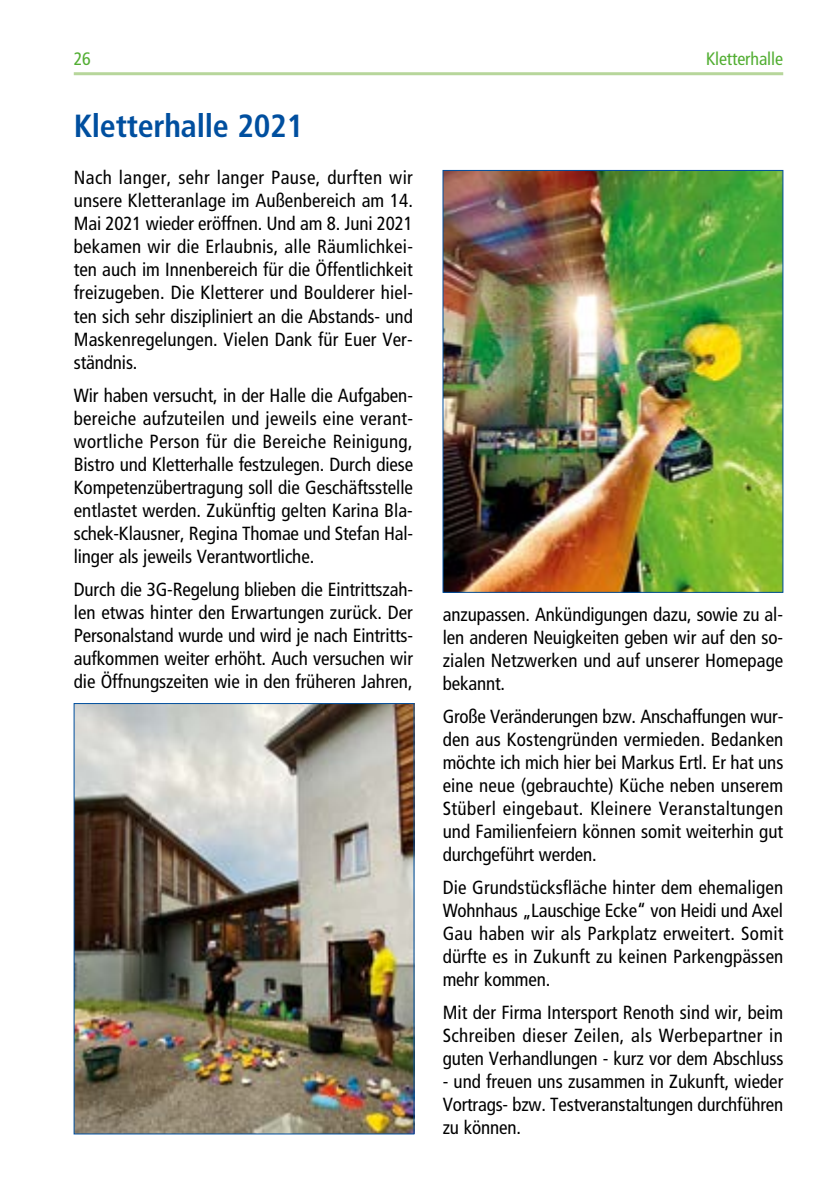
<style>
.page{position:relative;width:840px;height:1191px;background:#fff}
.page>*{position:absolute;margin:0;border:0;box-sizing:border-box;transform-origin:0 0}
.t1{font:700 condensed 32px "Frutiger";letter-spacing:-.01em;color:#004f9f}
.t2{font:condensed 19px/23px "Frutiger";letter-spacing:-.005em;color:#000;text-align:justify}
.t3{font:condensed 18px "Frutiger";letter-spacing:-.005em;color:#52ae32}
</style>
<div class="page">
<hr style="left:74px;top:72px;width:708px;height:3px;background:#b7d69b">
<img style="left:76px;top:705px;width:336px;height:427px">
<div style="left:74px;top:703px;width:340px;height:431px;border:1px solid #004f9f"></div>
<img style="left:444px;top:172px;width:336px;height:418px">
<p class="t3" style="left:74px;top:48px;width:19px">26</p>
<p class="t3" style="left:705px;top:48px;width:78px">Kletterhalle</p>
<h1 class="t1" style="left:74px;top:107px;width:231px">Kletterhalle 2021</h1>
<p class="t2" style="left:74px;top:166px;width:340px">Nach langer, sehr langer Pause, durften wir unsere Kletteranlage im Außenbereich am 14.<br>Mai 2021 wieder eröffnen. Und am 8. Juni 2021 bekamen wir die Erlaubnis, alle Räumlichkei&shy;ten auch im Innenbereich für die Öffentlichkeit freizugeben. Die Kletterer und Boulderer hiel&shy;ten sich sehr diszipliniert an die Abstands- und Maskenregelungen. Vielen Dank für Euer Ver&shy;ständnis.</p>
<p class="t2" style="left:74px;top:383px;width:341px">Wir haben versucht, in der Halle die Aufgaben&shy;bereiche aufzuteilen und jeweils eine verant&shy;wortliche Person für die Bereiche Reinigung, Bistro und Kletterhalle festzulegen. Durch diese Kompetenzübertragung soll die Geschäftsstelle entlastet werden. Zukünftig gelten Karina Bla&shy;schek-Klausner, Regina Thomae und Stefan Hal&shy;linger als jeweils Verantwortliche.</p>
<p class="t2" style="left:74px;top:578px;width:340px">Durch die 3G-Regelung blieben die Eintrittszah&shy;len etwas hinter den Erwartungen zurück. Der Personalstand wurde und wird je nach Eintritts&shy;aufkommen weiter erhöht. Auch versuchen wir die Öffnungszeiten wie in den früheren Jahren,</p>
<p class="t2" style="left:442px;top:603px;width:342px">anzupassen. Ankündigungen dazu, sowie zu al&shy;len anderen Neuigkeiten geben wir auf den so&shy;zialen Netzwerken und auf unserer Homepage bekannt.</p>
<p class="t2" style="left:442px;top:705px;width:342px">Große Veränderungen bzw. Anschaffungen wur&shy;den aus Kostengründen vermieden. Bedanken möchte ich mich hier bei Markus Ertl. Er hat uns eine neue (gebrauchte) Küche neben unserem Stüberl eingebaut. Kleinere Veranstaltungen und Familienfeiern können somit weiterhin gut durchgeführt werden.</p>
<p class="t2" style="left:442px;top:876px;width:342px">Die Grundstücksfläche hinter dem ehemaligen Wohnhaus „Lauschige Ecke“ von Heidi und Axel Gau haben wir als Parkplatz erweitert. Somit dürfte es in Zukunft zu keinen Parkengpässen mehr kommen.</p>
<p class="t2" style="left:442px;top:1001px;width:342px">Mit der Firma Intersport Renoth sind wir, beim Schreiben dieser Zeilen, als Werbepartner in guten Verhandlungen - kurz vor dem Abschluss</p>
<p class="t2" style="left:442px;top:1070px;width:342px">- und freuen uns zusammen in Zukunft, wieder Vortrags- bzw. Testveranstaltungen durchführen zu können.</p>
</div>
